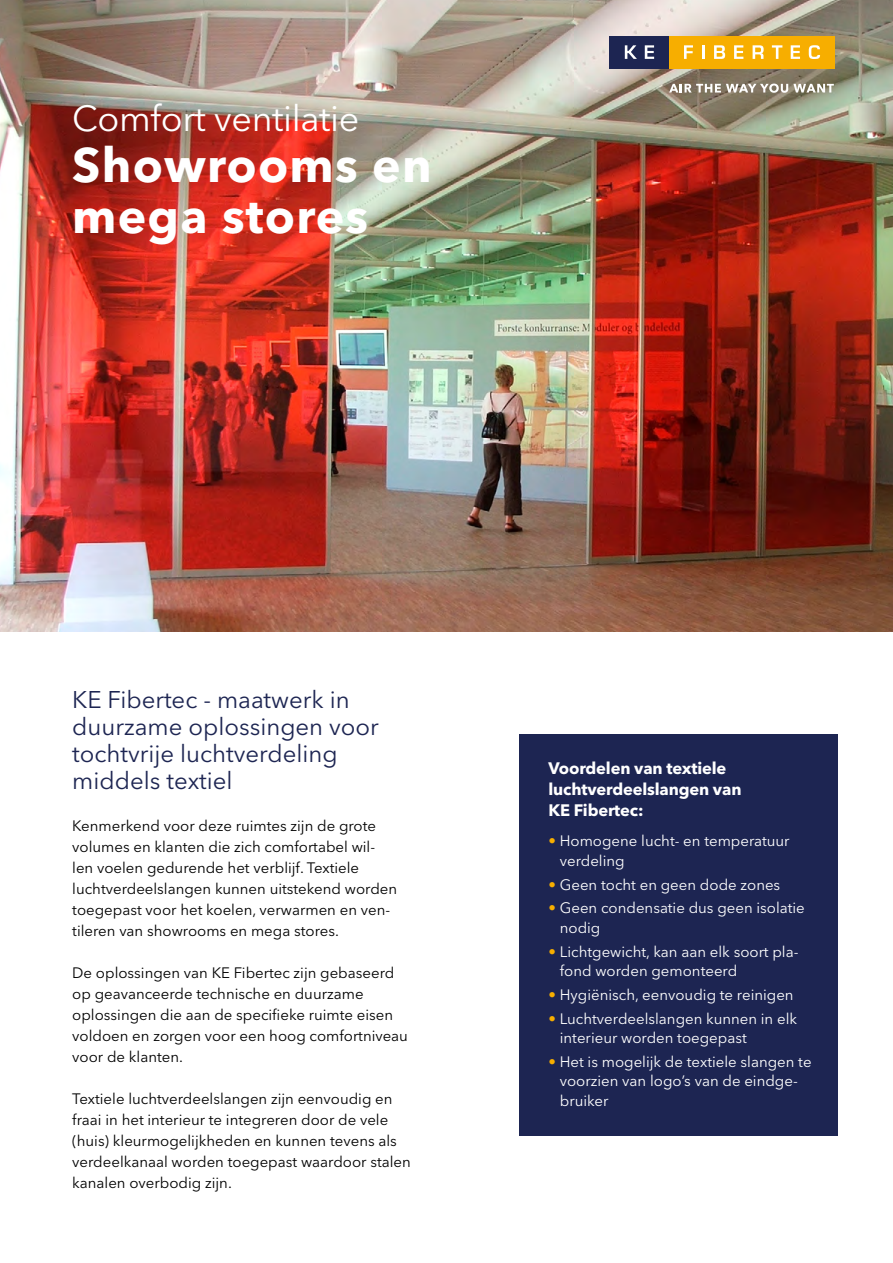
<style>
.page{position:relative;width:893px;height:1263px;background:#fff}
.page>*{position:absolute;margin:0;border:0;box-sizing:border-box;transform-origin:0 0}
.t1{font:700 48px/51px "Avenir Next LT Pro";letter-spacing:.025em;color:#fff}
.t2{font:36px "Avenir Next LT Pro";letter-spacing:-.01em;color:#fff}
.t3{font:24px/27px "Avenir Next LT Pro";color:#1d2552}
.t4{font:700 16.5px/21px "Avenir Next LT Pro";letter-spacing:-.01em;color:#fff}
.t5{font:15px/21px "Avenir Next LT Pro";color:#000}
.t6{font:15px/19.5px "Avenir Next LT Pro";color:#fff}
.s1{color:#f7ae00}
</style>
<div class="page">
<img style="left:0;top:0;width:893px;height:631px">
<svg style="left:669px;top:84px;width:165px;height:9px"></svg>
<div style="left:610px;top:36px;width:59px;height:32px;background:#1d2552"></div>
<svg style="left:625px;top:45px;width:12px;height:14px"></svg>
<svg style="left:645px;top:45px;width:9px;height:14px"></svg>
<div style="left:669px;top:36px;width:166px;height:32px;background:#f7ae00"></div>
<svg style="left:684px;top:45px;width:9px;height:14px"></svg>
<svg style="left:702px;top:45px;width:2px;height:14px"></svg>
<svg style="left:714px;top:45px;width:11px;height:14px"></svg>
<svg style="left:734px;top:45px;width:9px;height:14px"></svg>
<svg style="left:753px;top:45px;width:11px;height:14px"></svg>
<svg style="left:772px;top:45px;width:10px;height:14px"></svg>
<svg style="left:791px;top:45px;width:9px;height:14px"></svg>
<svg style="left:809px;top:45px;width:11px;height:14px"></svg>
<div style="left:519px;top:734px;width:319px;height:402px;background:#1d2552"></div>
<h2 class="t2" style="left:72px;top:97px;width:289px">Comfort ventilatie</h2>
<h1 class="t1" style="left:72px;top:140px;width:361px">Showrooms en mega stores</h1>
<h3 class="t3" style="left:72px;top:686px;width:308px">KE Fibertec - maatwerk in duurzame oplossingen voor tochtvrije luchtverdeling middels textiel</h3>
<p class="t5" style="left:72px;top:815px;width:326px">Kenmerkend voor deze ruimtes zijn de grote volumes en klanten die zich comfortabel wil&shy;len voelen gedurende het verblijf. Textiele luchtverdeelslangen kunnen uitstekend worden toegepast voor het koelen, verwarmen en ven&shy;tileren van showrooms en mega stores.</p>
<p class="t5" style="left:72px;top:962px;width:337px">De oplossingen van KE Fibertec zijn gebaseerd op geavanceerde technische en duurzame oplossingen die aan de specifieke ruimte eisen voldoen en zorgen voor een hoog comfortniveau voor de klanten.</p>
<p class="t5" style="left:72px;top:1088px;width:340px">Textiele luchtverdeelslangen zijn eenvoudig en fraai in het interieur te integreren door de vele (huis) kleurmogelijkheden en kunnen tevens als verdeelkanaal worden toegepast waardoor stalen kanalen overbodig zijn.</p>
<p class="t4" style="left:549px;top:758px;width:194px">Voordelen van textiele luchtverdeelslangen van<br>KE Fibertec:</p>
<p class="t6" style="left:560px;top:831px;width:231px;text-indent:-11px"><span class="s1">•</span> Homogene lucht- en temperatuur verdeling</p>
<p class="t6" style="left:549px;top:874px;width:233px"><span class="s1">•</span> Geen tocht en geen dode zones</p>
<p class="t6" style="left:560px;top:898px;width:246px;text-indent:-11px"><span class="s1">•</span> Geen condensatie dus geen isolatie nodig</p>
<p class="t6" style="left:560px;top:941px;width:240px;text-indent:-11px"><span class="s1">•</span> Lichtgewicht, kan aan elk soort pla&shy;fond worden gemonteerd</p>
<p class="t6" style="left:549px;top:985px;width:247px"><span class="s1">•</span> Hygiënisch, eenvoudig te reinigen</p>
<p class="t6" style="left:560px;top:1008px;width:239px;text-indent:-11px"><span class="s1">•</span> Luchtverdeelslangen kunnen in elk interieur worden toegepast</p>
<p class="t6" style="left:560px;top:1052px;width:253px;text-indent:-11px"><span class="s1">•</span> Het is mogelijk de textiele slangen te voorzien van logo’s van de eindge&shy;bruiker</p>
</div>
